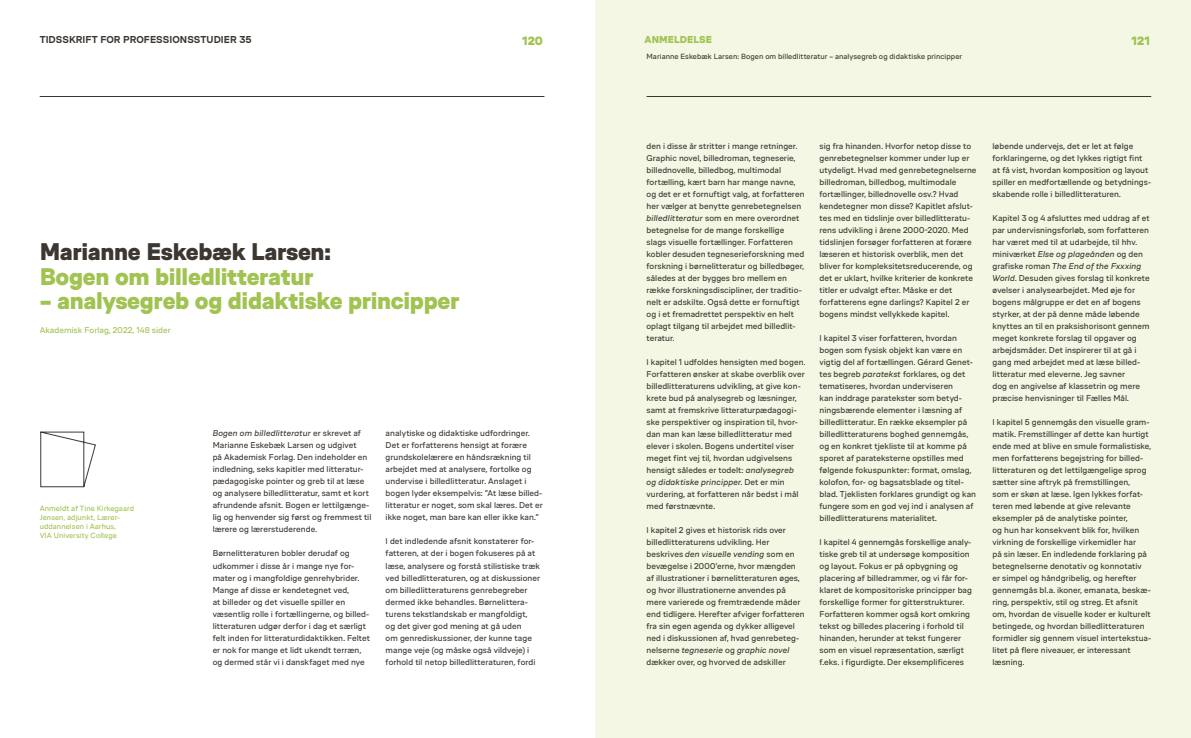
<style>
.page{position:relative;width:1191px;height:738px;background:#fff}
.page>*{position:absolute;margin:0;border:0;box-sizing:border-box;transform-origin:0 0}
.t1{font:900 24px "VIA Type";letter-spacing:-.015em;color:#a1c351}
.t2{font:900 24px "VIA Type";letter-spacing:-.015em;color:#3d3732}
.t3{font:900 12px "VIA Type";letter-spacing:-.005em;color:#a1c351}
.t4{font:700 10px "VIA Type";letter-spacing:.005em;color:#3d3732}
.t5{font:900 10px "VIA Type";letter-spacing:.005em;color:#a1c351}
.t6{font:8.4px/12px "VIA Type";letter-spacing:.005em;color:#3d3732}
.t7{font:8.4px "VIA Type";letter-spacing:.005em;color:#a1c351}
.t8{font:7.5px/9px "VIA Type";letter-spacing:.01em;color:#a1c351}
.t9{font:7.5px "VIA Type";letter-spacing:.01em;color:#3d3732}
.s1{font-style:italic}
</style>
<div class="page">
<div style="left:595px;top:0;width:596px;height:737px;background:#f3f7e4"></div>
<svg style="left:40px;top:431px;width:56px;height:56px"></svg>
<hr style="left:646px;top:96px;width:505px;height:1px;background:#3d3732">
<hr style="left:40px;top:96px;width:504px;height:1px;background:#3d3732">
<p class="t4" style="left:40px;top:34px;width:213px">TIDSSKRIFT FOR PROFESSIONSSTUDIER 35</p>
<h2 class="t3" style="left:522px;top:34px;width:22px">120</h2>
<p class="t5" style="left:644px;top:34px;width:69px">ANMELDELSE</p>
<h2 class="t3" style="left:1131px;top:34px;width:20px">121</h2>
<p class="t9" style="left:646px;top:52px;width:317px">Marianne Eskebæk Larsen: Bogen om billedlitteratur – analysegreb og didaktiske principper</p>
<h1 class="t2" style="left:40px;top:237px;width:293px">Marianne Eskebæk Larsen:</h1>
<h1 class="t1" style="left:40px;top:261px;width:275px">Bogen om billedlitteratur</h1>
<h1 class="t1" style="left:40px;top:285px;width:421px">– analysegreb og didaktiske principper</h1>
<p class="t7" style="left:40px;top:325px;width:133px">Akademisk Forlag, 2022, 148 sider</p>
<p class="t8" style="left:40px;top:503px;width:96px">Anmeldt af Tine Kirkegaard<br>Jensen, adjunkt, Lærer&shy;uddannelsen i Aarhus,<br>VIA University College</p>
<p class="t6" style="left:213px;top:427px;width:160px"><span class="s1">Bogen om billedlitteratur</span> er skrevet af Marianne Eskebæk Larsen og udgivet<br>på Akademisk Forlag. Den indeholder en indledning, seks kapitler med litteratur&shy;pædagogiske pointer og greb til at læse og analysere billedlitteratur, samt et kort afrundende afsnit. Bogen er lettilgænge&shy;lig og henvender sig først og fremmest til lærere og lærerstuderende.</p>
<p class="t6" style="left:213px;top:547px;width:159px">Børnelitteraturen bobler derudaf og udkommer i disse år i mange nye for&shy;mater og i mangfoldige genrehybrider.<br>Mange af disse er kendetegnet ved,<br>at billeder og det visuelle spiller en væsentlig rolle i fortællingerne, og billed&shy;litteraturen udgør derfor i dag et særligt felt inden for litteraturdidaktikken. Feltet er nok for mange et lidt ukendt terræn, og dermed står vi i danskfaget med nye</p>
<p class="t6" style="left:386px;top:427px;width:159px">analytiske og didaktiske udfordringer.<br>Det er forfatterens hensigt at forære grundskolelærere en håndsrækning til arbejdet med at analysere, fortolke og undervise i billedlitteratur. Anslaget i bogen lyder eksempelvis: ”At læse billed&shy;litteratur er noget, som skal læres. Det er ikke noget, man bare kan eller ikke kan.”</p>
<p class="t6" style="left:386px;top:535px;width:156px">I det indledende afsnit konstaterer for&shy;fatteren, at der i bogen fokuseres på at læse, analysere og forstå stilistiske træk ved billedlitteraturen, og at diskussioner om billedlitteraturens genrebegreber dermed ikke behandles. Børnelittera&shy;turens tekstlandskab er mangfoldigt,<br>og det giver god mening at gå uden<br>om genrediskussioner, der kunne tage mange veje (og måske også vildveje) i forhold til netop billedlitteraturen, fordi</p>
<p class="t6" style="left:646px;top:140px;width:159px">den i disse år stritter i mange retninger.<br>Graphic novel, billedroman, tegneserie, billednovelle, billedbog, multimodal fortælling, kært barn har mange navne, og det er et fornuftigt valg, at forfatteren her vælger at benytte genrebetegnelsen <span class="s1">billedlitteratur</span> som en mere overordnet betegnelse for de mange forskellige slags visuelle fortællinger. Forfatteren kobler desuden tegneserieforskning med forskning i børnelitteratur og billedbøger, således at der bygges bro mellem en række forskningsdiscipliner, der traditio&shy;nelt er adskilte. Også dette er fornuftigt og i et fremadrettet perspektiv en helt oplagt tilgang til arbejdet med billedlit&shy;teratur.</p>
<p class="t6" style="left:646px;top:356px;width:160px">I kapitel 1 udfoldes hensigten med bogen.<br>Forfatteren ønsker at skabe overblik over billedlitteraturens udvikling, at give kon&shy;krete bud på analysegreb og læsninger, samt at fremskrive litteraturpædagogi&shy;ske perspektiver og inspiration til, hvor&shy;dan man kan læse billedlitteratur med elever i skolen. Bogens undertitel viser meget fint vej til, hvordan udgivelsens hensigt således er todelt: <span class="s1">analysegreb og didaktiske principper</span>. Det er min vurdering, at forfatteren når bedst i mål med førstnævnte.</p>
<p class="t6" style="left:646px;top:524px;width:160px">I kapitel 2 gives et historisk rids over billedlitteraturens udvikling. Her beskrives <span class="s1">den visuelle vending</span> som en bevægelse i 2000’erne, hvor mængden af illustrationer i børnelitteraturen øges, og hvor illustrationerne anvendes på mere varierede og fremtrædende måder end tidligere. Herefter afviger forfatteren fra sin egen agenda og dykker alligevel ned i diskussionen af, hvad genrebeteg&shy;nelserne <span class="s1">tegneserie</span> og <span class="s1">graphic novel </span>dækker over, og hvorved de adskiller</p>
<p class="t6" style="left:819px;top:140px;width:158px">sig fra hinanden. Hvorfor netop disse to genrebetegnelser kommer under lup er utydeligt. Hvad med genrebetegnelserne billedroman, billedbog, multimodale fortællinger, billednovelle osv.? Hvad kendetegner mon disse? Kapitlet afslut&shy;tes med en tidslinje over billedlitteratu&shy;rens udvikling i årene 2000-2020. Med tidslinjen forsøger forfatteren at forære læseren et historisk overblik, men det bliver for kompleksitetsreducerende, og det er uklart, hvilke kriterier de konkrete titler er udvalgt efter. Måske er det forfatterens egne darlings? Kapitel 2 er bogens mindst vellykkede kapitel.</p>
<p class="t6" style="left:819px;top:332px;width:158px">I kapitel 3 viser forfatteren, hvordan bogen som fysisk objekt kan være en vigtig del af fortællingen. Gérard Genet&shy;tes begreb <span class="s1">paratekst</span> forklares, og det tematiseres, hvordan underviseren<br>kan inddrage paratekster som betyd&shy;ningsbærende elementer i læsning af billedlitteratur. En række eksempler på billedlitteraturens boghed gennemgås, og en konkret tjekliste til at komme på sporet af parateksterne opstilles med følgende fokuspunkter: format, omslag, kolofon, for- og bagsatsblade og titel&shy;blad. Tjeklisten forklares grundigt og kan fungere som en god vej ind i analysen af billedlitteraturens materialitet.</p>
<p class="t6" style="left:819px;top:536px;width:154px">I kapitel 4 gennemgås forskellige analy&shy;tiske greb til at undersøge komposition og layout. Fokus er på opbygning og placering af billedrammer, og vi får for&shy;klaret de kompositoriske principper bag forskellige former for gitterstrukturer.<br>Forfatteren kommer også kort omkring tekst og billedes placering i forhold til hinanden, herunder at tekst fungerer som en visuel repræsentation, særligt f.eks. i figurdigte. Der eksemplificeres</p>
<p class="t6" style="left:992px;top:140px;width:160px">løbende undervejs, det er let at følge forklaringerne, og det lykkes rigtigt fint at få vist, hvordan komposition og layout spiller en medfortællende og betydnings&shy;skabende rolle i billedlitteraturen.</p>
<p class="t6" style="left:992px;top:212px;width:159px">Kapitel 3 og 4 afsluttes med uddrag af et par undervisningsforløb, som forfatteren har været med til at udarbejde, til hhv. miniværket <span class="s1">Else og plageånden</span> og den grafiske roman <span class="s1">The End of the Fxxxing World</span>. Desuden gives forslag til konkrete øvelser i analysearbejdet. Med øje for bogens målgruppe er det en af bogens styrker, at der på denne måde løbende knyttes an til en praksishorisont gennem meget konkrete forslag til opgaver og arbejdsmåder. Det inspirerer til at gå i gang med arbejdet med at læse billed&shy;litteratur med eleverne. Jeg savner<br>dog en angivelse af klassetrin og mere præcise henvisninger til Fælles Mål.</p>
<p class="t6" style="left:992px;top:416px;width:160px">I kapitel 5 gennemgås den visuelle gram&shy;matik. Fremstillinger af dette kan hurtigt ende med at blive en smule formalistiske, men forfatterens begejstring for billed&shy;litteraturen og det lettilgængelige sprog sætter sine aftryk på fremstillingen,<br>som er skøn at læse. Igen lykkes forfat&shy;teren med løbende at give relevante eksempler på de analytiske pointer,<br>og hun har konsekvent blik for, hvilken virkning de forskellige virkemidler har<br>på sin læser. En indledende forklaring på betegnelserne denotativ og konnotativ er simpel og håndgribelig, og herefter gennemgås bl.a. ikoner, emanata, beskæ&shy;ring, perspektiv, stil og streg. Et afsnit om, hvordan de visuelle koder er kulturelt betingede, og hvordan billedlitteraturen formidler sig gennem visuel intertekstua&shy;litet på flere niveauer, er interessant læsning.</p>
</div>
